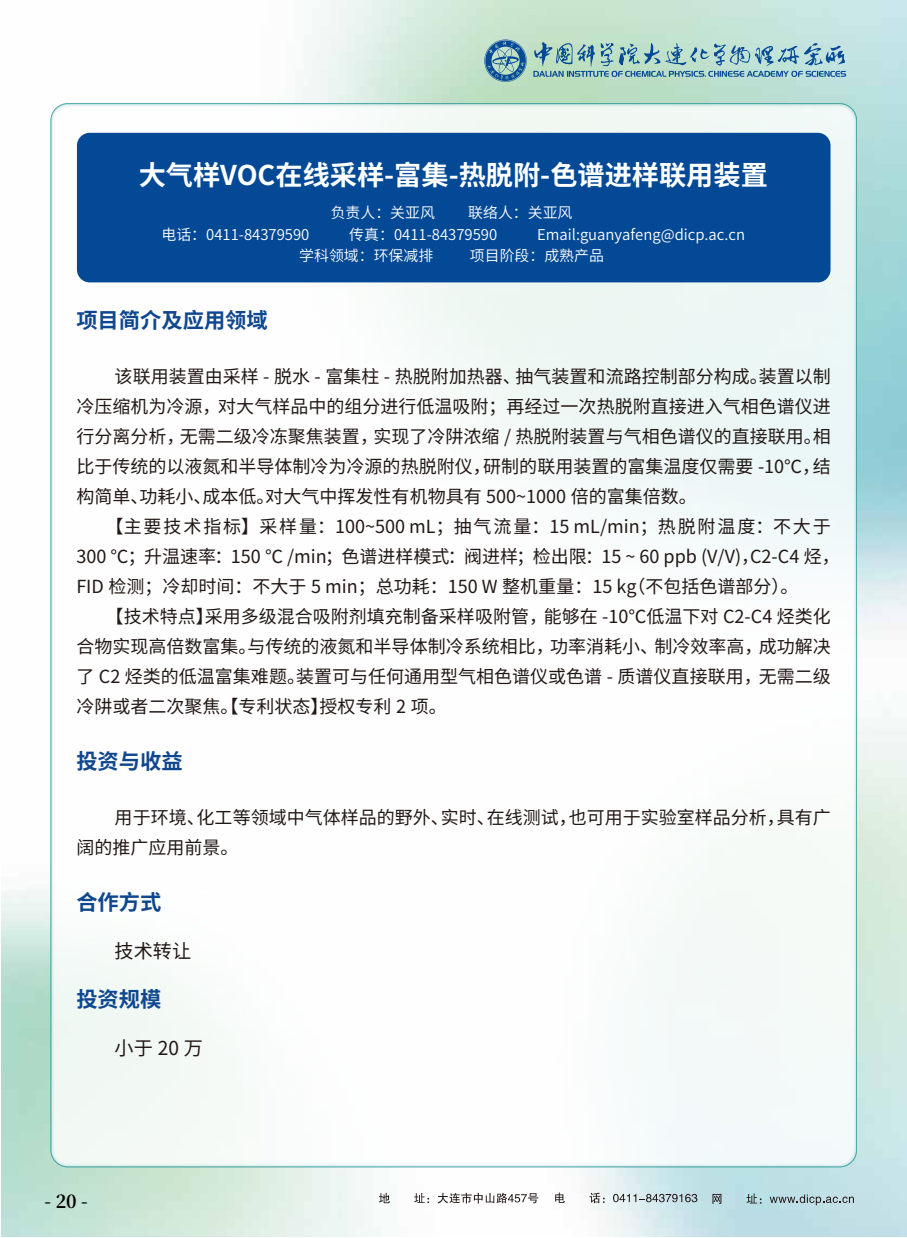
<style>
.page{position:relative;width:907px;height:1238px;background:#fff}
.page>*{position:absolute;margin:0;border:0;box-sizing:border-box;transform-origin:0 0}
.t1{font:700 27.15px "Source Han Sans CN";color:#fff}
.t2{font:700 21.3px "Source Han Sans CN";color:#0f478e}
.t3{font:19.2px "Source Han Sans CN";color:#221815}
.t4{font:18px/30px "Source Han Sans CN";color:#221815;text-align:justify}
.t5{font:700 18px "Source Han Serif CN";color:#000}
.t6{font:14.85px "Source Han Sans CN";color:#fff}
</style>
<div class="page">
<img style="left:1px;top:0;width:905px;height:1236px">
<svg style="left:533px;top:41px;width:312px;height:36px;background:#94bec1"></svg>
<svg style="left:484px;top:40px;width:42px;height:42px;background:#6a9baf"></svg>
<div style="left:51px;top:104px;width:805px;height:1063px;background:linear-gradient(to right,#fefefd,#f4faf9);border-radius:17px"></div>
<svg style="left:379px;top:1193px;width:11px;height:10px"></svg>
<svg style="left:414px;top:1193px;width:15px;height:10px"></svg>
<svg style="left:437px;top:1192px;width:101px;height:11px"></svg>
<svg style="left:555px;top:1192px;width:9px;height:11px"></svg>
<svg style="left:589px;top:1192px;width:15px;height:11px"></svg>
<svg style="left:612px;top:1194px;width:85px;height:8px"></svg>
<svg style="left:712px;top:1194px;width:9px;height:10px"></svg>
<svg style="left:746px;top:1193px;width:15px;height:10px"></svg>
<svg style="left:769px;top:1194px;width:84px;height:11px"></svg>
<div style="left:77px;top:133px;width:753px;height:149px;background:#034996;border-radius:13px"></div>
<h1 class="t1" style="left:139px;top:159px;width:630px">大气样VOC在线采样-富集-热脱附-色谱进样联用装置</h1>
<p class="t6" style="left:330px;top:204px;width:106px">负责人：关亚风</p>
<p class="t6" style="left:468px;top:204px;width:106px">联络人：关亚风</p>
<p class="t6" style="left:161px;top:226px;width:149px">电话：0411-84379590</p>
<p class="t6" style="left:349px;top:226px;width:149px">传真：0411-84379590</p>
<p class="t6" style="left:537px;top:226px;width:209px">Email:guanyafeng@dicp.ac.cn</p>
<p class="t6" style="left:299px;top:247px;width:135px">学科领域：环保减排</p>
<p class="t6" style="left:469px;top:247px;width:135px">项目阶段：成熟产品</p>
<p class="t2" style="left:76px;top:308px;width:193px">项目简介及应用领域</p>
<p class="t4" style="left:76px;top:362px;width:755px;text-indent:38px">该联用装置由采样 - 脱水 - 富集柱 - 热脱附加热器、抽气装置和流路控制部分构成。装置以制冷压缩机为冷源，对大气样品中的组分进行低温吸附；再经过一次热脱附直接进入气相色谱仪进行分离分析，无需二级冷冻聚焦装置，实现了冷阱浓缩 / 热脱附装置与气相色谱仪的直接联用。相比于传统的以液氮和半导体制冷为冷源的热脱附仪，研制的联用装置的富集温度仅需要 -10℃，结构简单、功耗小、成本低。对大气中挥发性有机物具有 500~1000 倍的富集倍数。</p>
<p class="t4" style="left:76px;top:512px;width:764px;text-align:left;text-indent:29px">【主要技术指标】采样量：100~500 mL；抽气流量：15 mL/min；热脱附温度： 不大于<br>300 ℃ ；升温速率：150 ℃ /min；色谱进样模式：阀进样；检出限：15 ~ 60 ppb (V/V)，C2-C4 烃，<br>FID 检测；冷却时间：不大于 5 min；总功耗：150 W 整机重量：15 kg（不包括色谱部分）。</p>
<p class="t4" style="left:76px;top:602px;width:755px;text-indent:29px">【技术特点】采用多级混合吸附剂填充制备采样吸附管，能够在 -10℃低温下对 C2-C4 烃类化合物实现高倍数富集。与传统的液氮和半导体制冷系统相比，功率消耗小、制冷效率高，成功解决了 C2 烃类的低温富集难题。装置可与任何通用型气相色谱仪或色谱 - 质谱仪直接联用，无需二级冷阱或者二次聚焦。【专利状态】授权专利 2 项。</p>
<p class="t2" style="left:76px;top:749px;width:108px">投资与收益</p>
<p class="t4" style="left:76px;top:803px;width:755px;text-indent:38px">用于环境、化工等领域中气体样品的野外、实时、在线测试，也可用于实验室样品分析，具有广阔的推广应用前景。</p>
<p class="t2" style="left:76px;top:890px;width:87px">合作方式</p>
<p class="t3" style="left:115px;top:940px;width:78px">技术转让</p>
<p class="t2" style="left:76px;top:987px;width:87px">投资规模</p>
<p class="t3" style="left:115px;top:1037px;width:90px">小于 20 万</p>
<p class="t5" style="left:45px;top:1191px;width:45px">- 20 -</p>
</div>
